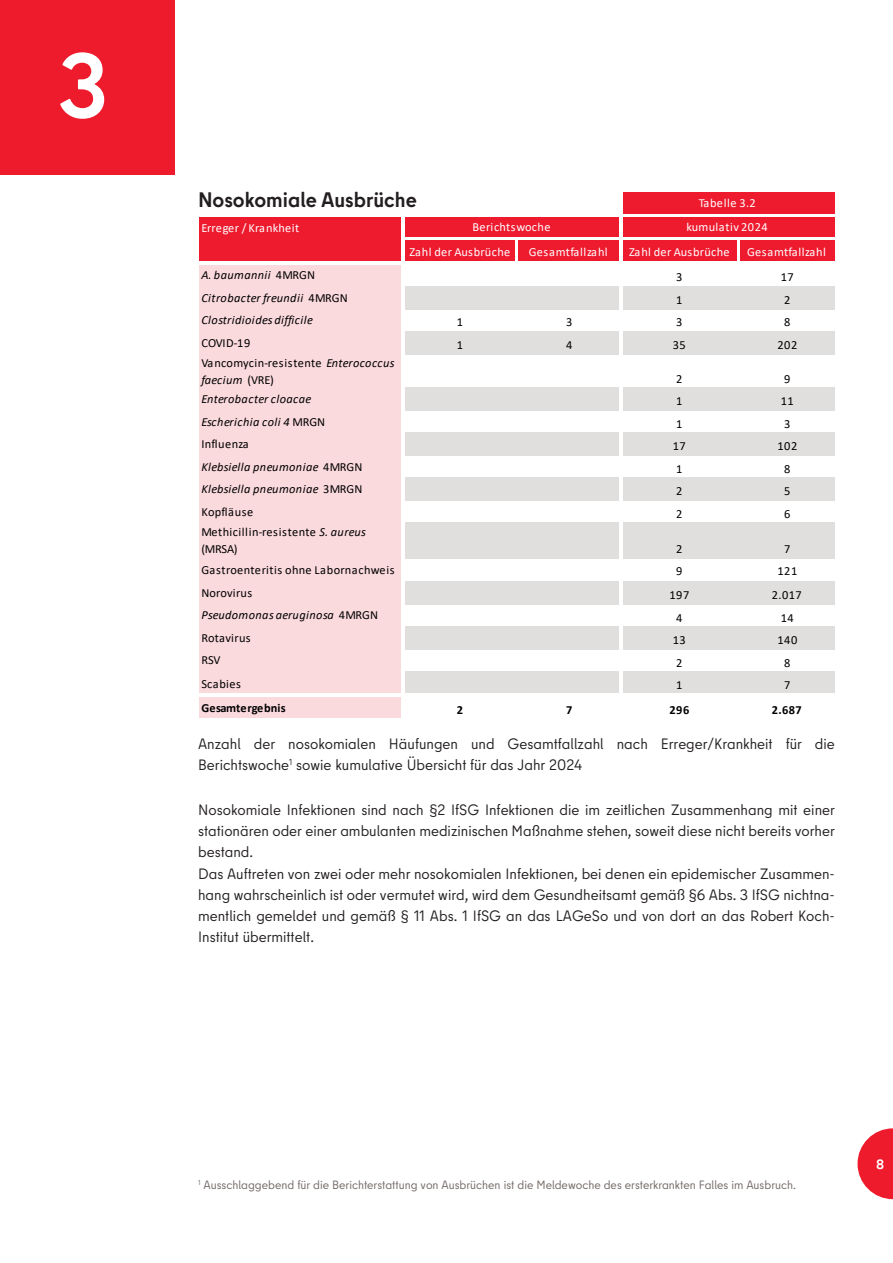
<style>
.page{position:relative;width:893px;height:1263px;background:#fff}
.page>*{position:absolute;margin:0;border:0;box-sizing:border-box;transform-origin:0 0}
.t1{font:700 90px "Berlin Type";color:#fff}
.t2{font:700 21px "Berlin Type";color:#231f20}
.t3{font:15px/21px "Berlin Type";color:#231f20;text-align:justify}
.t4{font:700 13.5px "Berlin Type";color:#fff}
.t5{font:12.45px/17px "Calibri";letter-spacing:.025em;color:#000001}
.t6{font:italic 12.45px "Calibri";letter-spacing:.03em;color:#000001}
.t7{font:12.45px "Calibri";letter-spacing:.02em;color:#fff}
.t8{font:12.45px "Calibri";letter-spacing:.045em;color:#fff}
.t9{font:700 12.45px "Calibri";letter-spacing:.01em;color:#000001}
.t10{font:12.45px "Calibri";letter-spacing:.04em;color:#fff}
.t11{font:12px "Berlin Type";color:#716865}
.s1{font-style:normal}
.s2{font-style:italic}
</style>
<div class="page">
<svg style="left:858px;top:1128px;width:35px;height:71px"></svg>
<div style="left:0;top:0;width:174px;height:174px;background:#ee1b2d"></div>
<div style="left:620px;top:192px;width:215px;height:24px;background:#ee1a2e"></div>
<div style="left:199px;top:215px;width:636px;height:48px;background:#ee1a2e"></div>
<div style="left:199px;top:262px;width:205px;height:25px;background:#fbdadd"></div>
<div style="left:199px;top:286px;width:205px;height:24px;background:#fbdadd"></div>
<div style="left:403px;top:286px;width:432px;height:24px;background:#e1dfdd"></div>
<div style="left:199px;top:308px;width:205px;height:24px;background:#fbdadd"></div>
<div style="left:199px;top:331px;width:205px;height:24px;background:#fbdadd"></div>
<div style="left:403px;top:331px;width:432px;height:24px;background:#e1dfdd"></div>
<div style="left:199px;top:353px;width:205px;height:35px;background:#fbdadd"></div>
<div style="left:199px;top:387px;width:205px;height:24px;background:#fbdadd"></div>
<div style="left:403px;top:387px;width:432px;height:24px;background:#e1dfdd"></div>
<div style="left:199px;top:410px;width:205px;height:23px;background:#fbdadd"></div>
<div style="left:199px;top:432px;width:205px;height:24px;background:#fbdadd"></div>
<div style="left:403px;top:432px;width:432px;height:24px;background:#e1dfdd"></div>
<div style="left:199px;top:455px;width:205px;height:23px;background:#fbdadd"></div>
<div style="left:199px;top:477px;width:205px;height:24px;background:#fbdadd"></div>
<div style="left:403px;top:477px;width:432px;height:24px;background:#e1dfdd"></div>
<div style="left:199px;top:500px;width:205px;height:24px;background:#fbdadd"></div>
<div style="left:199px;top:522px;width:205px;height:36px;background:#fbdadd"></div>
<div style="left:403px;top:522px;width:432px;height:36px;background:#e1dfdd"></div>
<div style="left:199px;top:557px;width:205px;height:25px;background:#fbdadd"></div>
<div style="left:199px;top:581px;width:205px;height:24px;background:#fbdadd"></div>
<div style="left:403px;top:581px;width:432px;height:24px;background:#e1dfdd"></div>
<div style="left:199px;top:603px;width:205px;height:24px;background:#fbdadd"></div>
<div style="left:199px;top:626px;width:205px;height:24px;background:#fbdadd"></div>
<div style="left:403px;top:626px;width:432px;height:24px;background:#e1dfdd"></div>
<div style="left:199px;top:648px;width:205px;height:24px;background:#fbdadd"></div>
<div style="left:199px;top:671px;width:205px;height:25px;background:#fbdadd"></div>
<div style="left:403px;top:671px;width:432px;height:25px;background:#e1dfdd"></div>
<div style="left:199px;top:695px;width:205px;height:24px;background:#fbdadd"></div>
<hr style="left:198px;top:214px;width:204px;height:2px;background:#fff">
<hr style="left:405px;top:214px;width:214px;height:2px;background:#fff">
<hr style="left:405px;top:238px;width:214px;height:2px;background:#fff">
<hr style="left:198px;top:261px;width:320px;height:4px;background:#fff">
<hr style="left:518px;top:261px;width:101px;height:2px;background:#fff">
<hr style="left:198px;top:718px;width:204px;height:1px;background:#fff">
<hr style="left:619px;top:191px;width:3px;height:528px;background:#fff">
<hr style="left:402px;top:214px;width:3px;height:505px;background:#fff">
<hr style="left:515px;top:240px;width:3px;height:21px;background:#fff">
<hr style="left:737px;top:240px;width:2px;height:21px;background:#fff">
<hr style="left:622px;top:214px;width:213px;height:2px;background:#fff">
<hr style="left:622px;top:238px;width:213px;height:2px;background:#fff">
<hr style="left:622px;top:261px;width:213px;height:4px;background:#fff">
<hr style="left:198px;top:694px;width:637px;height:3px;background:#fff">
<h1 class="t1" style="left:58px;top:54px;width:52px">3</h1>
<h2 class="t2" style="left:198px;top:192px;width:220px">Nosokomiale Ausbrüche</h2>
<p class="t7" style="left:202px;top:223px;width:99px">Erreger / Krankheit</p>
<p class="t8" style="left:699px;top:198px;width:59px">Tabelle 3.2</p>
<p class="t7" style="left:473px;top:221px;width:79px">Berichtswoche</p>
<p class="t10" style="left:686px;top:221px;width:83px">kumulativ 2024</p>
<p class="t7" style="left:410px;top:246px;width:102px">Zahl der Ausbrüche</p>
<p class="t8" style="left:529px;top:246px;width:80px">Gesamtfallzahl</p>
<p class="t7" style="left:629px;top:246px;width:102px">Zahl der Ausbrüche</p>
<p class="t8" style="left:747px;top:246px;width:80px">Gesamtfallzahl</p>
<p class="t6" style="left:202px;top:270px;width:115px">A. baumannii <span class="s1">4MRGN</span></p>
<p class="t5" style="left:676px;top:270px;width:8px">3</p>
<p class="t5" style="left:781px;top:270px;width:15px">17</p>
<p class="t6" style="left:202px;top:292px;width:148px">Citrobacter freundii <span class="s1">4MRGN</span></p>
<p class="t5" style="left:676px;top:292px;width:8px">1</p>
<p class="t5" style="left:784px;top:292px;width:8px">2</p>
<p class="t6" style="left:202px;top:315px;width:113px">Clostridioides difficile</p>
<p class="t5" style="left:457px;top:315px;width:8px">1</p>
<p class="t5" style="left:566px;top:315px;width:8px">3</p>
<p class="t5" style="left:676px;top:315px;width:8px">3</p>
<p class="t5" style="left:784px;top:315px;width:8px">8</p>
<p class="t5" style="left:202px;top:335px;width:50px">COVID-19</p>
<p class="t5" style="left:457px;top:337px;width:8px">1</p>
<p class="t5" style="left:566px;top:337px;width:8px">4</p>
<p class="t5" style="left:673px;top:337px;width:15px">35</p>
<p class="t5" style="left:778px;top:337px;width:21px">202</p>
<p class="t5" style="left:202px;top:355px;width:195px">Vancomycin-resistente <span class="s2">Enterococcus faecium</span> (VRE)</p>
<p class="t5" style="left:676px;top:371px;width:8px">2</p>
<p class="t5" style="left:784px;top:371px;width:8px">9</p>
<p class="t6" style="left:202px;top:394px;width:111px">Enterobacter cloacae</p>
<p class="t5" style="left:676px;top:394px;width:8px">1</p>
<p class="t5" style="left:781px;top:394px;width:15px">11</p>
<p class="t6" style="left:202px;top:416px;width:125px">Escherichia coli 4 <span class="s1">MRGN</span></p>
<p class="t5" style="left:676px;top:416px;width:8px">1</p>
<p class="t5" style="left:784px;top:416px;width:8px">3</p>
<p class="t5" style="left:202px;top:436px;width:49px">Influenza</p>
<p class="t5" style="left:673px;top:439px;width:15px">17</p>
<p class="t5" style="left:778px;top:439px;width:21px">102</p>
<p class="t6" style="left:202px;top:461px;width:162px">Klebsiella pneumoniae <span class="s1">4MRGN</span></p>
<p class="t5" style="left:676px;top:461px;width:8px">1</p>
<p class="t5" style="left:784px;top:461px;width:8px">8</p>
<p class="t6" style="left:202px;top:484px;width:162px">Klebsiella pneumoniae <span class="s1">3MRGN</span></p>
<p class="t5" style="left:676px;top:484px;width:8px">2</p>
<p class="t5" style="left:784px;top:484px;width:8px">5</p>
<p class="t5" style="left:202px;top:504px;width:53px">Kopfläuse</p>
<p class="t5" style="left:676px;top:506px;width:8px">2</p>
<p class="t5" style="left:784px;top:506px;width:8px">6</p>
<p class="t5" style="left:202px;top:524px;width:166px">Methicillin-resistente <span class="s2">S. aureus </span>(MRSA)</p>
<p class="t5" style="left:676px;top:541px;width:8px">2</p>
<p class="t5" style="left:784px;top:541px;width:8px">7</p>
<p class="t5" style="left:202px;top:563px;width:195px">Gastroenteritis ohne Labornachweis</p>
<p class="t5" style="left:676px;top:564px;width:8px">9</p>
<p class="t5" style="left:778px;top:564px;width:21px">121</p>
<p class="t5" style="left:202px;top:585px;width:52px">Norovirus</p>
<p class="t5" style="left:670px;top:587px;width:21px">197</p>
<p class="t5" style="left:772px;top:587px;width:31px">2.017</p>
<p class="t6" style="left:202px;top:610px;width:178px">Pseudomonas aeruginosa <span class="s1">4MRGN</span></p>
<p class="t5" style="left:676px;top:610px;width:8px">4</p>
<p class="t5" style="left:781px;top:610px;width:15px">14</p>
<p class="t5" style="left:202px;top:630px;width:51px">Rotavirus</p>
<p class="t5" style="left:673px;top:632px;width:15px">13</p>
<p class="t5" style="left:778px;top:632px;width:21px">140</p>
<p class="t5" style="left:202px;top:653px;width:21px">RSV</p>
<p class="t5" style="left:676px;top:655px;width:8px">2</p>
<p class="t5" style="left:784px;top:655px;width:8px">8</p>
<p class="t5" style="left:202px;top:676px;width:41px">Scabies</p>
<p class="t5" style="left:676px;top:677px;width:8px">1</p>
<p class="t5" style="left:784px;top:677px;width:8px">7</p>
<p class="t9" style="left:202px;top:702px;width:86px">Gesamtergebnis</p>
<p class="t9" style="left:457px;top:704px;width:8px">2</p>
<p class="t9" style="left:566px;top:704px;width:8px">7</p>
<p class="t9" style="left:670px;top:704px;width:21px">296</p>
<p class="t9" style="left:772px;top:704px;width:31px">2.687</p>
<p class="t3" style="left:198px;top:735px;width:638px">Anzahl der nosokomialen Häufungen und Gesamtfallzahl nach Erreger/Krankheit für die<br>Berichtswoche<sup>1</sup> sowie kumulative Übersicht für das Jahr 2024</p>
<p class="t3" style="left:198px;top:801px;width:638px">Nosokomiale Infektionen sind nach §2 IfSG Infektionen die im zeitlichen Zusammenhang mit einer stationären oder einer ambulanten medizinischen Maßnahme stehen, soweit diese nicht bereits vorher bestand.</p>
<p class="t3" style="left:198px;top:866px;width:638px">Das Auftreten von zwei oder mehr nosokomialen Infektionen, bei denen ein epidemischer Zusammen&shy;hang wahrscheinlich ist oder vermutet wird, wird dem Gesundheitsamt gemäß §6 Abs. 3 IfSG nichtna&shy;mentlich gemeldet und gemäß § 11 Abs. 1 IfSG an das LAGeSo und von dort an das Robert Koch-Institut übermittelt.</p>
<p class="t11" style="left:198px;top:1180px;width:599px"><sup>1</sup> Ausschlaggebend für die Berichterstattung von Ausbrüchen ist die Meldewoche des ersterkrankten Falles im Ausbruch.</p>
<p class="t4" style="left:876px;top:1159px;width:10px">8</p>
</div>
